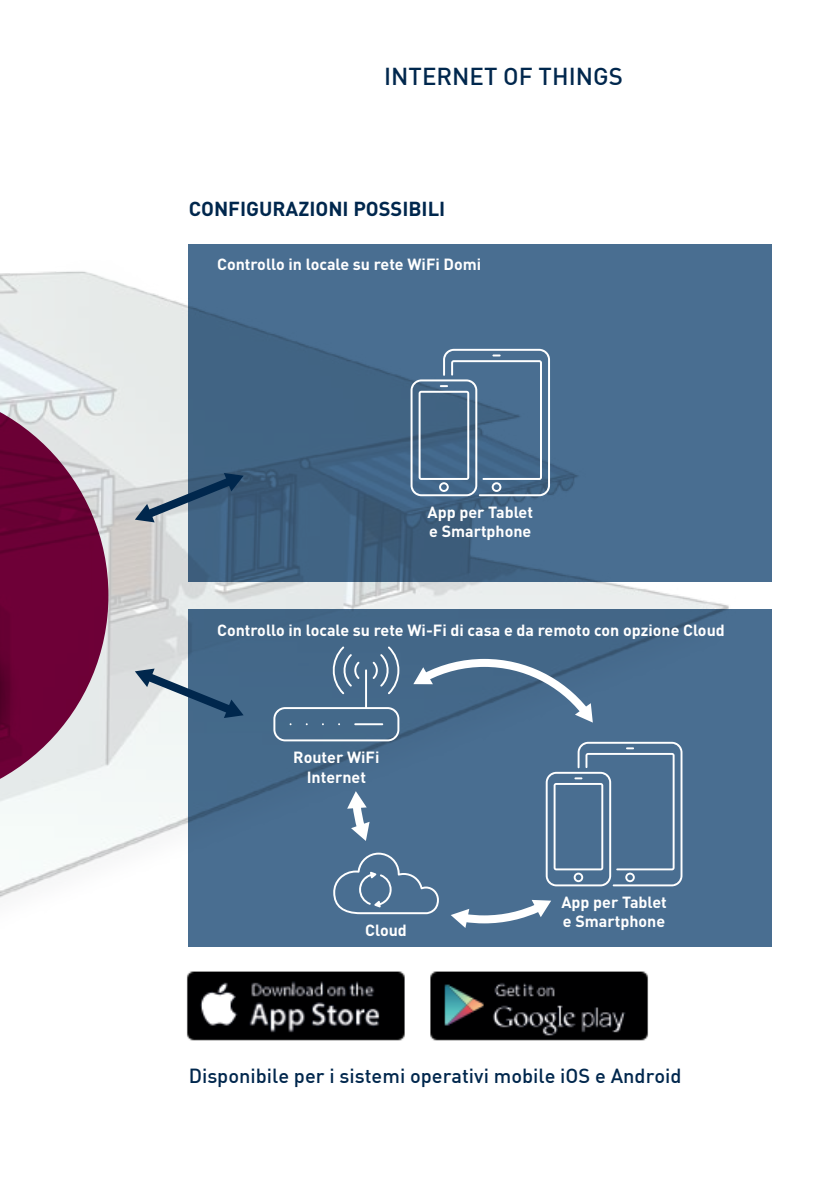
<style>
.page{position:relative;width:840px;height:1191px;background:#fff}
.page>*{position:absolute;margin:0;border:0;box-sizing:border-box;transform-origin:0 0}
.t1{font:500 24px "DIN";color:#00274d}
.t2{font:500 20px "DIN";color:#00274d}
.t3{font:700 20px "DIN";color:#00274d}
.t4{font:700 16px/19.2px "DIN";color:#fff}
</style>
<div class="page">
<img style="left:0;top:244px;width:772px;height:703px">
<svg style="left:189px;top:244px;width:582px;height:337px;background:#45698b"></svg>
<div style="left:189px;top:609px;width:582px;height:338px;background:#496e91"></div>
<svg style="left:410px;top:349px;width:139px;height:147px;background:#597997"></svg>
<svg style="left:135px;top:470px;width:108px;height:54px;background:#73889c"></svg>
<svg style="left:135px;top:666px;width:108px;height:55px"></svg>
<svg style="left:0;top:386px;width:108px;height:419px;background:#a26a87"></svg>
<img style="left:0;top:417px;width:25px;height:342px">
<svg style="left:545px;top:742px;width:137px;height:144px"></svg>
<svg style="left:273px;top:646px;width:126px;height:95px"></svg>
<svg style="left:333px;top:852px;width:105px;height:62px"></svg>
<svg style="left:413px;top:656px;width:182px;height:66px"></svg>
<svg style="left:451px;top:899px;width:100px;height:29px"></svg>
<svg style="left:347px;top:791px;width:23px;height:50px"></svg>
<img style="left:186px;top:971px;width:463px;height:70px">
<h1 class="t1" style="left:384px;top:61px;width:238px">Internet of things</h1>
<p class="t3" style="left:189px;top:195px;width:13px">configurazioni</p>
<p class="t3" style="left:353px;top:195px;width:11px">possibili</p>
<p class="t4" style="left:217px;top:254px;width:265px">Controllo in locale su rete WiFi Domi</p>
<p class="t4" style="left:427px;top:502px;width:107px">App per Tablet e Smartphone</p>
<p class="t4" style="left:217px;top:620px;width:509px">Controllo in locale su rete Wi-Fi di casa e da remoto con opzione Cloud</p>
<p class="t4" style="left:293px;top:747px;width:88px;text-align:center">Router WiFi<br>Internet</p>
<p class="t4" style="left:365px;top:919px;width:43px">Cloud</p>
<p class="t4" style="left:561px;top:892px;width:107px">App per Tablet e Smartphone</p>
<p class="t2" style="left:189px;top:1063px;width:494px">Disponibile per i sistemi operativi mobile iOS e Android</p>
</div>
